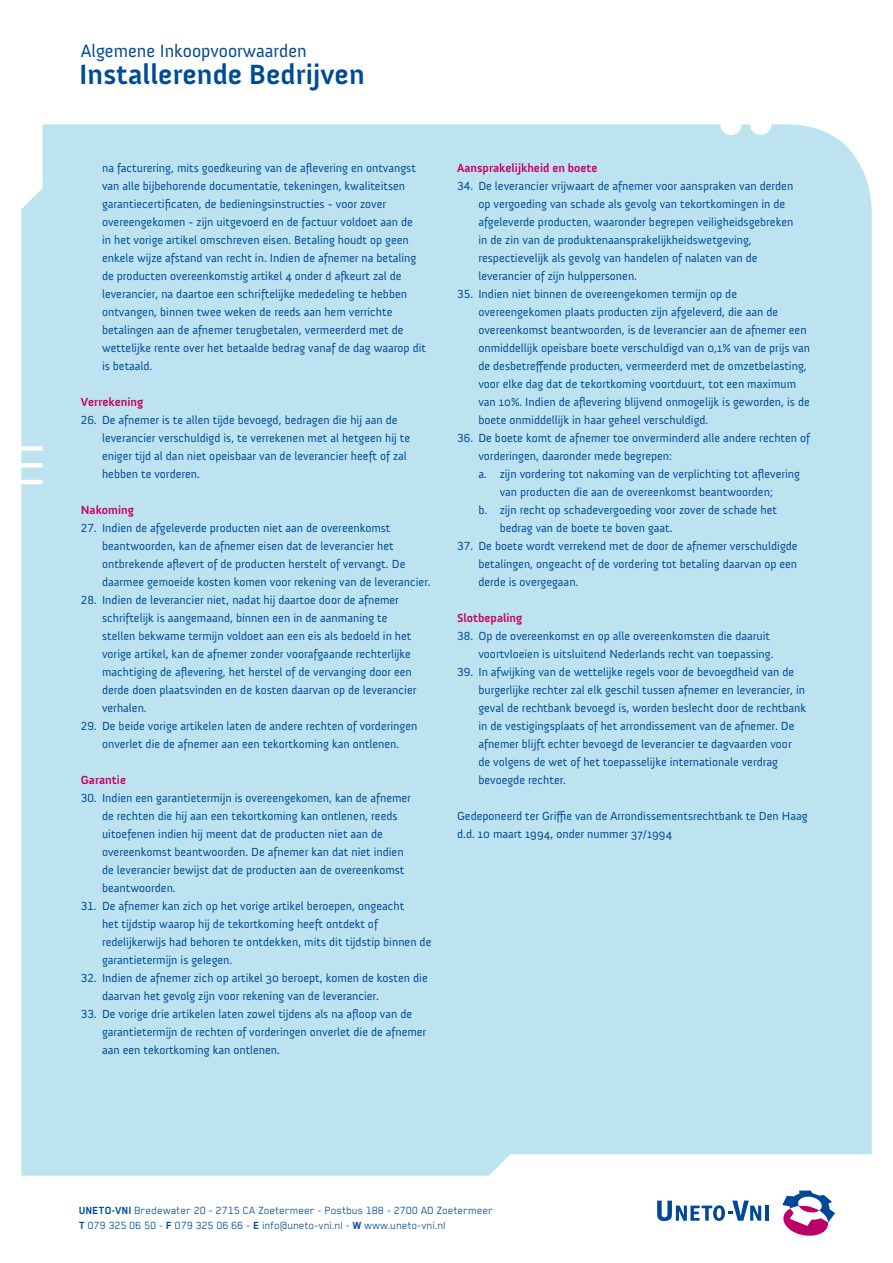
<style>
.page{position:relative;width:893px;height:1263px;background:#fff}
.page>*{position:absolute;margin:0;border:0;box-sizing:border-box;transform-origin:0 0}
.t1{font:700 28.5px "Anivers";color:#004b96}
.t2{font:18.3px "Anivers";color:#004b96}
.t3{font:12px/18px "Anivers";color:#004b96}
.t4{font:12px/15px "Blender";color:#004b96}
.t5{font:700 12px "Anivers";color:#c50067}
.s1{font-weight:700}
</style>
<div class="page">
<div style="left:21px;top:124px;width:851px;height:1051px;background:#bde3f1"></div>
<hr style="left:765px;top:1205px;width:3px;height:16px;background:#004896">
<svg style="left:782px;top:1190px;width:53px;height:46px"></svg>
<svg style="left:657px;top:1200px;width:104px;height:21px"></svg>
<h2 class="t2" style="left:81px;top:41px;width:228px">Algemene Inkoopvoorwaarden</h2>
<h1 class="t1" style="left:79px;top:58px;width:287px">Installerende Bedrijven</h1>
<p class="t3" style="left:102px;top:159px;width:326px">na facturering, mits goedkeuring van de aflevering en ontvangst van alle bijbehorende documentatie, tekeningen, kwaliteitsen garantiecertificaten, de bedieningsinstructies - voor zover overeengekomen - zijn uitgevoerd en de factuur voldoet aan de<br>in het vorige artikel omschreven eisen. Betaling houdt op geen enkele wijze afstand van recht in. Indien de afnemer na betaling de producten overeenkomstig artikel 4 onder d afkeurt zal de leverancier, na daartoe een schriftelijke mededeling te hebben ontvangen, binnen twee weken de reeds aan hem verrichte betalingen aan de afnemer terugbetalen, vermeerderd met de wettelijke rente over het betaalde bedrag vanaf de dag waarop dit is betaald.</p>
<p class="t5" style="left:81px;top:395px;width:64px">Verrekening</p>
<p class="t3" style="left:102px;top:411px;width:310px;text-indent:-21px">26. De afnemer is te allen tijde bevoegd, bedragen die hij aan de leverancier verschuldigd is, te verrekenen met al hetgeen hij te eniger tijd al dan niet opeisbaar van de leverancier heeft of zal hebben te vorderen.</p>
<p class="t5" style="left:81px;top:503px;width:55px">Nakoming</p>
<p class="t3" style="left:102px;top:519px;width:330px;text-indent:-21px">27. Indien de afgeleverde producten niet aan de overeenkomst beantwoorden, kan de afnemer eisen dat de leverancier het ontbrekende aflevert of de producten herstelt of vervangt. De daarmee gemoeide kosten komen voor rekening van de leverancier.</p>
<p class="t3" style="left:102px;top:591px;width:316px;text-indent:-21px">28. Indien de leverancier niet, nadat hij daartoe door de afnemer schriftelijk is aangemaand, binnen een in de aanmaning te stellen bekwame termijn voldoet aan een eis als bedoeld in het vorige artikel, kan de afnemer zonder voorafgaande rechterlijke machtiging de aflevering, het herstel of de vervanging door een derde doen plaatsvinden en de kosten daarvan op de leverancier verhalen.</p>
<p class="t3" style="left:81px;top:717px;width:338px;text-align:center">29. De beide vorige artikelen laten de andere rechten of vorderingen onverlet die de afnemer aan een tekortkoming kan ontlenen.</p>
<p class="t5" style="left:81px;top:773px;width:47px">Garantie</p>
<p class="t3" style="left:102px;top:789px;width:310px;text-indent:-21px">30. Indien een garantietermijn is overeengekomen, kan de afnemer de rechten die hij aan een tekortkoming kan ontlenen, reeds uitoefenen indien hij meent dat de producten niet aan de overeenkomst beantwoorden. De afnemer kan dat niet indien de leverancier bewijst dat de producten aan de overeenkomst beantwoorden.</p>
<p class="t3" style="left:102px;top:897px;width:331px;text-indent:-21px">31. De afnemer kan zich op het vorige artikel beroepen, ongeacht<br>het tijdstip waarop hij de tekortkoming heeft ontdekt of redelijkerwijs had behoren te ontdekken, mits dit tijdstip binnen de garantietermijn is gelegen.</p>
<p class="t3" style="left:102px;top:969px;width:327px;text-indent:-21px">32. Indien de afnemer zich op artikel 30 beroept, komen de kosten die daarvan het gevolg zijn voor rekening van de leverancier.</p>
<p class="t3" style="left:102px;top:1005px;width:326px;text-indent:-21px">33. De vorige drie artikelen laten zowel tijdens als na afloop van de garantietermijn de rechten of vorderingen onverlet die de afnemer aan een tekortkoming kan ontlenen.</p>
<p class="t5" style="left:457px;top:161px;width:142px">Aansprakelijkheid en boete</p>
<p class="t3" style="left:478px;top:177px;width:316px;text-indent:-21px">34. De leverancier vrijwaart de afnemer voor aanspraken van derden op vergoeding van schade als gevolg van tekortkomingen in de afgeleverde producten, waaronder begrepen veiligheidsgebreken in de zin van de produktenaansprakelijkheidswetgeving, respectievelijk als gevolg van handelen of nalaten van de leverancier of zijn hulppersonen.</p>
<p class="t3" style="left:478px;top:285px;width:333px;text-indent:-21px">35. Indien niet binnen de overeengekomen termijn op de overeengekomen plaats producten zijn afgeleverd, die aan de overeenkomst beantwoorden, is de leverancier aan de afnemer een onmiddellijk opeisbare boete verschuldigd van 0,1% van de prijs van de desbetreffende producten, vermeerderd met de omzetbelasting, voor elke dag dat de tekortkoming voortduurt, tot een maximum van 10%. Indien de aflevering blijvend onmogelijk is geworden, is de boete onmiddellijk in haar geheel verschuldigd.</p>
<p class="t3" style="left:457px;top:429px;width:354px">36. De boete komt de afnemer toe onverminderd alle andere rechten of</p>
<p class="t3" style="left:478px;top:447px;width:195px">vorderingen, daaronder mede begrepen:</p>
<p class="t3" style="left:478px;top:465px;width:323px">a. zijn vordering tot nakoming van de verplichting tot aflevering</p>
<p class="t3" style="left:500px;top:483px;width:275px">van producten die aan de overeenkomst beantwoorden;</p>
<p class="t3" style="left:478px;top:501px;width:300px">b. zijn recht op schadevergoeding voor zover de schade het</p>
<p class="t3" style="left:500px;top:519px;width:175px">bedrag van de boete te boven gaat.</p>
<p class="t3" style="left:478px;top:537px;width:321px;text-align:justify;text-indent:-21px">37. De boete wordt verrekend met de door de afnemer verschuldigde betalingen, ongeacht of de vordering tot betaling daarvan op een derde is overgegaan.</p>
<p class="t5" style="left:457px;top:611px;width:67px">Slotbepaling</p>
<p class="t3" style="left:457px;top:627px;width:318px;text-align:right">38. Op de overeenkomst en op alle overeenkomsten die daaruit voortvloeien is uitsluitend Nederlands recht van toepassing.</p>
<p class="t3" style="left:478px;top:663px;width:329px;text-indent:-21px">39. In afwijking van de wettelijke regels voor de bevoegdheid van de burgerlijke rechter zal elk geschil tussen afnemer en leverancier, in geval de rechtbank bevoegd is, worden beslecht door de rechtbank in de vestigingsplaats of het arrondissement van de afnemer. De afnemer blijft echter bevoegd de leverancier te dagvaarden voor de volgens de wet of het toepasselijke internationale verdrag bevoegde rechter.</p>
<p class="t3" style="left:457px;top:807px;width:352px">Gedeponeerd ter Griffie van de Arrondissementsrechtbank te Den Haag d.d. 10 maart 1994, onder nummer 37/1994</p>
<p class="t4" style="left:79px;top:1202px;width:416px"><span class="s1">UNETO-VNI</span> Bredewater 20 - 2715 CA Zoetermeer - Postbus 188 - 2700 AD Zoetermeer<br><span class="s1">T</span> 079 325 06 50 - <span class="s1">F</span> 079 325 06 66 - <span class="s1">E</span> info@uneto-vni.nl - <span class="s1">W</span> www.uneto-vni.nl</p>
</div>
